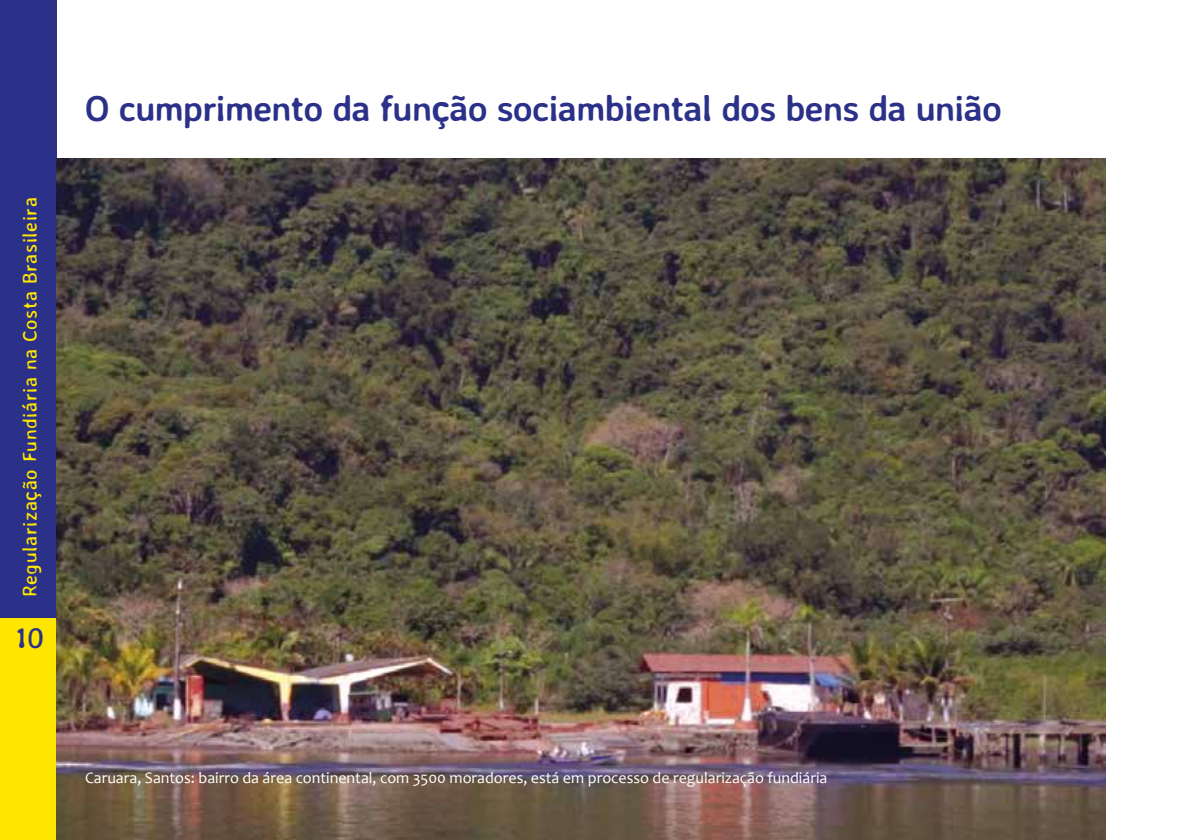
<style>
.page{position:relative;width:1191px;height:840px;background:#fff}
.page>*{position:absolute;margin:0;border:0;box-sizing:border-box;transform-origin:0 0}
.t1{font:700 36px "Averia Sans Libre";letter-spacing:-.02em;color:#2b3089}
.t2{font:30px "Averia Sans Libre";color:#2b3089}
.t3{font:20px "Averia Sans Libre";letter-spacing:.025em;color:#ffe600}
.t4{font:16px "Candara";color:#fff}
</style>
<div class="page">
<div style="left:0;top:0;width:57px;height:799px;background:#2b3089"></div>
<div style="left:0;top:618px;width:57px;height:221px;background:#ffe600"></div>
<img style="left:57px;top:159px;width:1049px;height:680px">
<p class="t3" style="left:18px;top:597px;width:401px;rotate:-90deg">Regularização Fundiária na Costa Brasileira</p>
<h2 class="t2" style="left:15px;top:619px;width:31px">10</h2>
<h1 class="t1" style="left:85px;top:85px;width:918px">O cumprimento da função sociambiental dos bens da união</h1>
<p class="t4" style="left:85px;top:767px;width:743px">Caruara, Santos: bairro da área continental, com 3500 moradores, está em processo de regularização fundiária</p>
</div>
